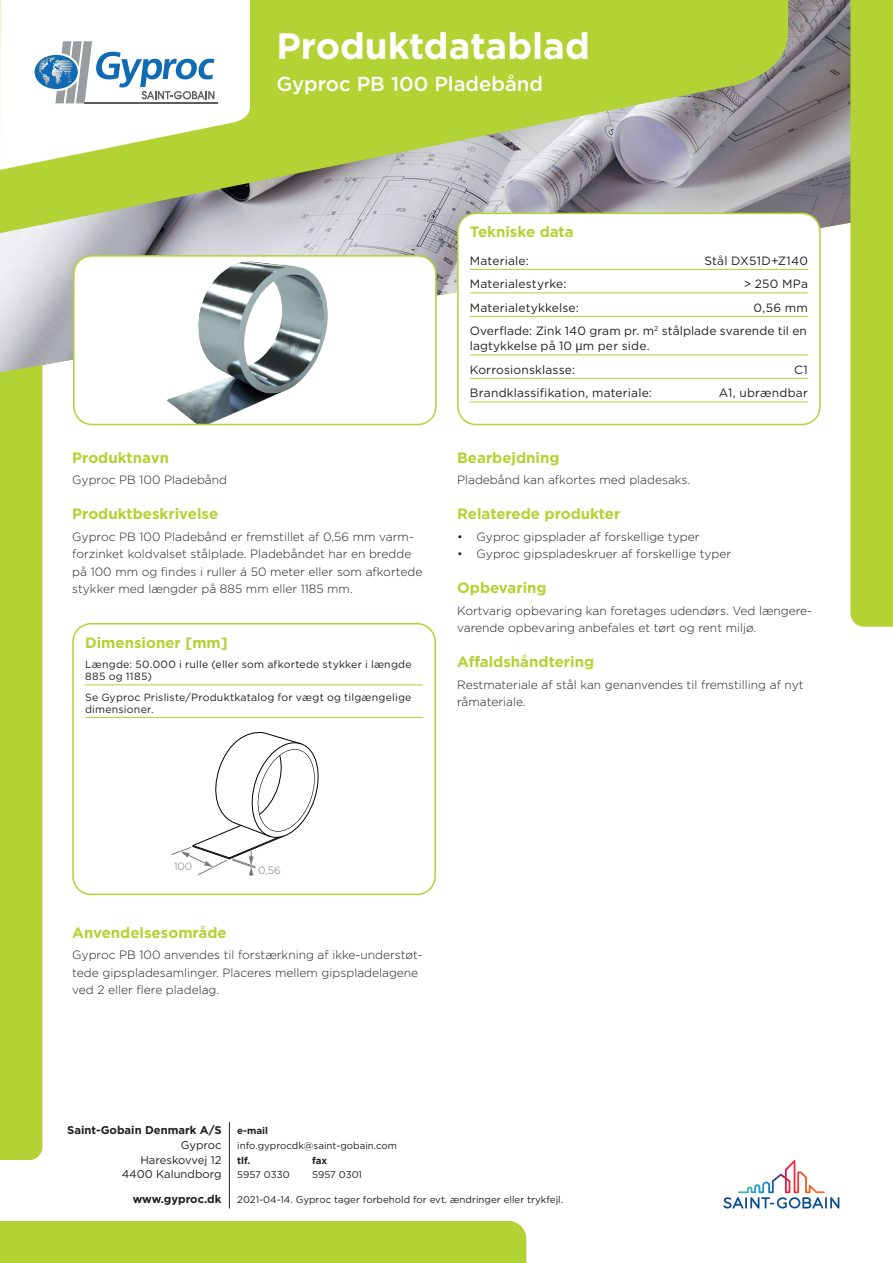
<style>
.page{position:relative;width:893px;height:1263px;background:#fff}
.page>*{position:absolute;margin:0;border:0;box-sizing:border-box;transform-origin:0 0}
.t1{font:700 36.75px "Gotham";color:#fff}
.t2{font:500 20.25px "Gotham";color:#fff}
.t3{font:700 15px "Gotham";color:#b3d234}
.t4{font:300 12px/17.4px "Gotham";color:#231f20}
.t5{font:12px/23.5px "Gotham";letter-spacing:.01em;color:#231f20;text-align:right}
.t6{font:700 11.25px "Gotham";color:#231f20}
.t7{font:11.25px/14.7px "Gotham";color:#231f20;text-align:right}
.t8{font:10.5px/12px "Gotham";letter-spacing:.02em;color:#231f20}
.t9{font:300 10.5px "Gotham";color:#767a7c}
.t10{font:9.75px "Gotham";color:#231f20}
.t11{font:700 9.75px "Gotham";color:#231f20}
.s1{font-family:"Koz Go Pr 6 N"}
</style>
<div class="page">
<div style="left:0;top:386px;width:43px;height:774px;background:#b3d234"></div>
<img style="left:0;top:0;width:850px;height:373px">
<div style="left:0;top:1221px;width:526px;height:42px;background:#b3d234"></div>
<hr style="left:229px;top:1122px;width:1px;height:86px;background:#231f20">
<svg style="left:723px;top:1160px;width:116px;height:48px"></svg>
<svg style="left:0;top:0;width:788px;height:307px;background:#b1c071"></svg>
<div style="left:850px;top:0;width:43px;height:627px;background:#b3d234"></div>
<svg style="left:0;top:0;width:250px;height:170px"></svg>
<img style="left:74px;top:256px;width:362px;height:168px">
<div style="left:73px;top:255px;width:364px;height:170px;border:2px solid #b3d234;border-radius:18px"></div>
<div style="left:458px;top:213px;width:362px;height:211px;background:#fff;border-radius:18px"></div>
<div style="left:457px;top:213px;width:364px;height:212px;border:2px solid #b3d234;border-radius:18px"></div>
<hr style="left:470px;top:269px;width:338px;height:1px;background:#b3d234">
<hr style="left:470px;top:292px;width:338px;height:1px;background:#b3d234">
<hr style="left:470px;top:316px;width:338px;height:1px;background:#b3d234">
<hr style="left:470px;top:354px;width:338px;height:1px;background:#b3d234">
<hr style="left:470px;top:378px;width:338px;height:1px;background:#b3d234">
<hr style="left:470px;top:401px;width:338px;height:1px;background:#b3d234">
<div style="left:72px;top:623px;width:364px;height:272px;border:2px solid #b3d234;border-radius:18px"></div>
<hr style="left:85px;top:684px;width:338px;height:1px;background:#b3d234">
<hr style="left:85px;top:717px;width:338px;height:1px;background:#b3d234">
<svg style="left:171px;top:732px;width:148px;height:143px"></svg>
<h1 class="t1" style="left:276px;top:22px;width:315px">Produktdatablad</h1>
<h2 class="t2" style="left:276px;top:70px;width:268px">Gyproc PB 100 Pladebånd</h2>
<p class="t3" style="left:470px;top:222px;width:105px">Tekniske data</p>
<p class="t5" style="left:470px;top:248px;width:60px">Materiale:</p>
<p class="t5" style="left:704px;top:248px;width:105px">Stål DX51D+Z140</p>
<p class="t5" style="left:470px;top:272px;width:98px">Materialestyrke:</p>
<p class="t5" style="left:744px;top:272px;width:66px">&gt; 250 MPa</p>
<p class="t5" style="left:470px;top:295px;width:110px">Materialetykkelse:</p>
<p class="t5" style="left:470px;top:295px;width:340px">0,56 mm<br>Overflade: Zink 140 gram pr. m<sup>2</sup> stålplade svarende til en</p>
<p class="t5" style="left:470px;top:334px;width:181px;text-align:left">lagtykkelse på 10 <span class="s1">µ</span>m per side.<br>Korrosionsklasse:</p>
<p class="t5" style="left:794px;top:357px;width:15px">C1</p>
<p class="t3" style="left:72px;top:447px;width:98px">Produktnavn</p>
<p class="t4" style="left:72px;top:471px;width:156px">Gyproc PB 100 Pladebånd</p>
<p class="t3" style="left:72px;top:504px;width:147px">Produktbeskrivelse</p>
<p class="t4" style="left:72px;top:528px;width:352px">Gyproc PB 100 Pladebånd er fremstillet af 0,56 mm varm&shy;forzinket koldvalset stålplade. Pladebåndet har en bredde på 100 mm og findes i ruller á 50 meter eller som afkortede stykker med længder på 885 mm eller 1185 mm.</p>
<p class="t3" style="left:85px;top:632px;width:144px">Dimensioner [mm]</p>
<p class="t8" style="left:85px;top:658px;width:328px">Længde: 50.000 i rulle (eller som afkortede stykker i længde<br>885 og 1185)</p>
<p class="t8" style="left:85px;top:691px;width:328px">Se Gyproc Prisliste/Produktkatalog for vægt og tilgængelige dimensioner.</p>
<p class="t5" style="left:470px;top:381px;width:184px">Brandklassifikation, materiale:</p>
<p class="t5" style="left:719px;top:381px;width:91px">A1, ubrændbar</p>
<p class="t3" style="left:457px;top:447px;width:104px">Bearbejdning</p>
<p class="t4" style="left:457px;top:471px;width:235px">Pladebånd kan afkortes med pladesaks.</p>
<p class="t3" style="left:457px;top:504px;width:165px">Relaterede produkter</p>
<p class="t4" style="left:457px;top:528px;width:244px">• Gyproc gipsplader af forskellige typer</p>
<p class="t4" style="left:457px;top:545px;width:276px">• Gyproc gipspladeskruer af forskellige typer</p>
<p class="t3" style="left:457px;top:578px;width:91px">Opbevaring</p>
<p class="t4" style="left:457px;top:601px;width:357px">Kortvarig opbevaring kan foretages udendørs. Ved længere&shy;varende opbevaring anbefales et tørt og rent miljø.</p>
<p class="t3" style="left:457px;top:652px;width:139px">Affaldshåndtering</p>
<p class="t4" style="left:457px;top:675px;width:348px">Restmateriale af stål kan genanvendes til fremstilling af nyt råmateriale.</p>
<p class="t9" style="left:174px;top:859px;width:20px">100</p>
<p class="t9" style="left:258px;top:863px;width:24px">0,56</p>
<p class="t3" style="left:72px;top:922px;width:156px">Anvendelsesområde</p>
<p class="t4" style="left:72px;top:946px;width:352px">Gyproc PB 100 anvendes til forstærkning af ikke-understøt&shy;tede gipspladesamlinger. Placeres mellem gipspladelagene ved 2 eller flere pladelag.</p>
<p class="t6" style="left:67px;top:1123px;width:156px">Saint-Gobain Denmark A/S</p>
<p class="t7" style="left:122px;top:1137px;width:101px">Gyproc<br>Hareskovvej 12<br>4400 Kalundborg</p>
<p class="t6" style="left:133px;top:1191px;width:90px">www.gyproc.dk</p>
<p class="t11" style="left:237px;top:1124px;width:32px">e-mail</p>
<p class="t10" style="left:237px;top:1139px;width:161px">info.gyprocdk@saint-gobain.com</p>
<p class="t11" style="left:237px;top:1153px;width:15px">tlf.</p>
<p class="t11" style="left:312px;top:1153px;width:17px">fax</p>
<p class="t10" style="left:237px;top:1168px;width:54px">5957 0330</p>
<p class="t10" style="left:312px;top:1168px;width:51px">5957 0301</p>
<p class="t10" style="left:237px;top:1193px;width:327px">2021-04-14. Gyproc tager forbehold for evt. ændringer eller trykfejl.</p>
</div>
